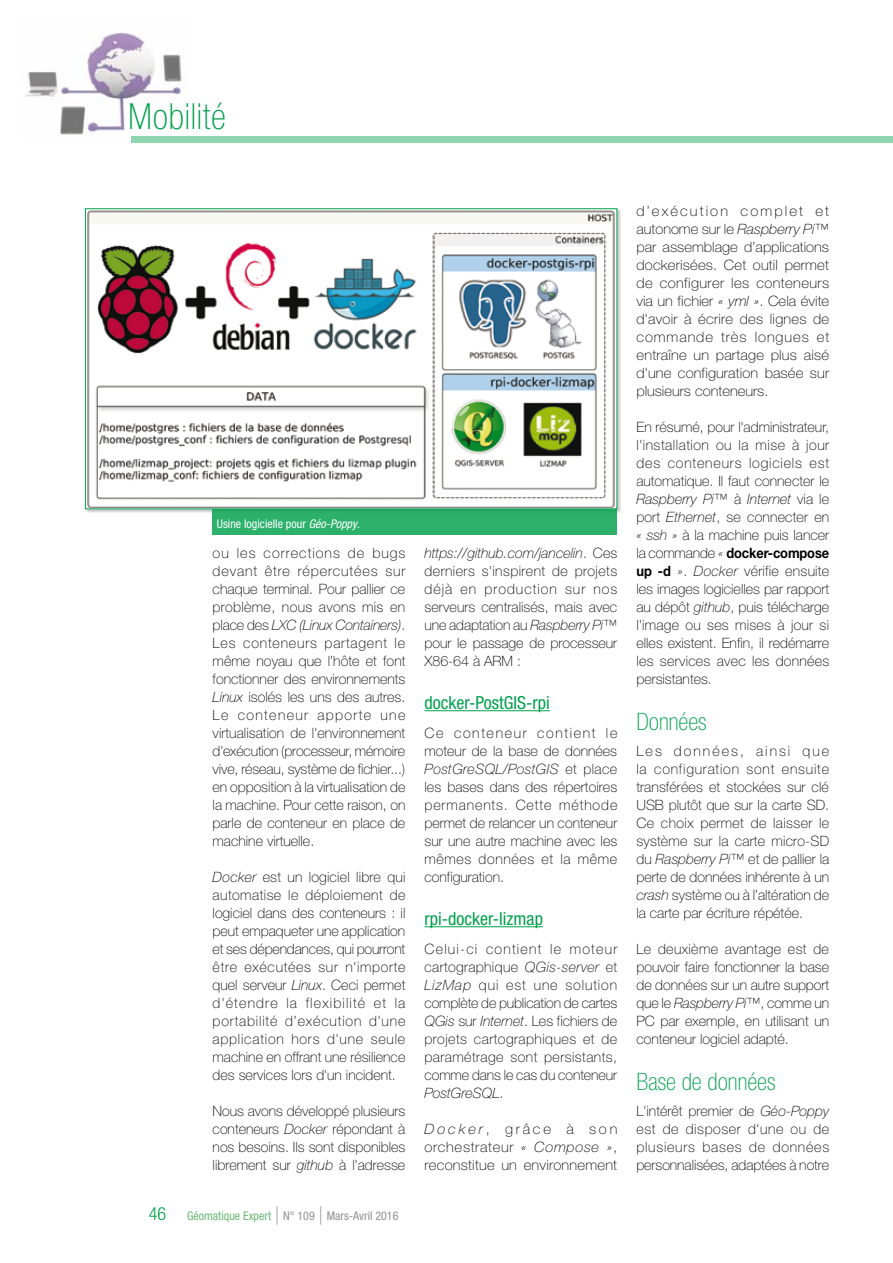
<style>
.page{position:relative;width:893px;height:1263px;background:#fff}
.page>*{position:absolute;margin:0;border:0;box-sizing:border-box;transform-origin:0 0}
.t1{font:100 condensed 36px "Helvetica Neue";letter-spacing:.02em;color:#00a04c}
.t2{font:100 condensed 24px "Helvetica Neue";color:#00a04c}
.t3{font:condensed 18px "Helvetica Neue";color:#00a04c}
.t4{font:100 14.25px/18px "Helvetica Neue";color:#000;text-align:justify}
.t5{font:100 14.25px/18px "Helvetica Neue";color:#000;text-align:justify;scale:1.04 1}
.t6{font:condensed 12px "Helvetica Neue";color:#929395}
.t7{font:condensed 12px "Helvetica Neue";color:#fff}
.s1{font-style:italic}
.s2{font-weight:300;font-size:18px;color:#00a04c}
.s3{color:#6ab776}
.s4{font-weight:700}
</style>
<div class="page">
<img style="left:25px;top:32px;width:157px;height:104px">
<div style="left:131px;top:136px;width:762px;height:6px;background:#8fd5b0"></div>
<hr style="left:424px;top:710px;width:126px;height:1px;background:#00a04c">
<hr style="left:424px;top:926px;width:119px;height:1px;background:#00a04c">
<img style="left:87px;top:210px;width:528px;height:297px">
<div style="left:213px;top:509px;width:404px;height:26px;background:#2cb06a"></div>
<h1 class="t1" style="left:129px;top:96px;width:99px">Mobilité</h1>
<p class="t7" style="left:217px;top:517px;width:145px">Usine logicielle pour <span class="s1">Géo-Poppy</span>.</p>
<p class="t4" style="left:213px;top:544px;width:194px">ou les corrections de bugs devant être répercutées sur chaque terminal. Pour pallier ce problème, nous avons mis en place des <span class="s1">LXC (Linux Containers)</span>.<br>Les conteneurs partagent le même noyau que l’hôte et font fonctionner des environnements <span class="s1">Linux</span> isolés les uns des autres.<br>Le conteneur apporte une virtualisation de l'environnement d'exécution (processeur, mémoire vive, réseau, système de fichier...) en opposition à la virtualisation de la machine. Pour cette raison, on parle de conteneur en place de machine virtuelle.</p>
<p class="t4" style="left:213px;top:868px;width:194px"><span class="s1">Docker</span> est un logiciel libre qui automatise le déploiement de logiciel dans des conteneurs : il peut empaqueter une application et ses dépendances, qui pourront être exécutées sur n'importe quel serveur <span class="s1">Linux</span>. Ceci permet d'étendre la flexibilité et la portabilité d’exécution d'une application hors d'une seule machine en offrant une résilience des services lors d'un incident.</p>
<p class="t4" style="left:213px;top:1102px;width:194px">Nous avons développé plusieurs conteneurs <span class="s1">Docker</span> répondant à nos besoins. Ils sont disponibles librement sur <span class="s1">github</span> à l'adresse</p>
<p class="t6" style="left:149px;top:1209px;width:251px"><span class="s2">46</span> <span class="s3">Géomatique Expert</span> N° 109 Mars-Avril 2016</p>
<p class="t4" style="left:424px;top:544px;width:194px"><span class="s1">https://github.com/jancelin</span>. Ces derniers s'inspirent de projets déjà en production sur nos serveurs centralisés, mais avec une adaptation au <span class="s1">Raspberry Pi™ </span>pour le passage de processeur X86-64 à ARM :</p>
<p class="t3" style="left:424px;top:692px;width:127px">docker-PostGIS-rpi</p>
<p class="t4" style="left:424px;top:724px;width:194px">Ce conteneur contient le moteur de la base de données <span class="s1">PostGreSQL/PostGIS</span> et place les bases dans des répertoires permanents. Cette méthode permet de relancer un conteneur sur une autre machine avec les mêmes données et la même configuration.</p>
<p class="t3" style="left:424px;top:908px;width:120px">rpi-docker-lizmap</p>
<p class="t4" style="left:424px;top:940px;width:194px">Celui-ci contient le moteur cartographique <span class="s1">QGis-server</span> et <span class="s1">LizMap</span> qui est une solution complète de publication de cartes <span class="s1">QGis</span> sur <span class="s1">Internet</span>. Les fichiers de projets cartographiques et de paramétrage sont persistants, comme dans le cas du conteneur <span class="s1">PostGreSQL</span>.</p>
<p class="t5" style="left:424px;top:1120px;width:187px"><span class="s1">Docker</span>, grâce à son orchestrateur <span class="s1">« Compose »</span>, reconstitue un environnement</p>
<p class="t5" style="left:636px;top:202px;width:187px">d’exécution complet et autonome sur le <span class="s1">Raspberry Pi™ </span>par assemblage d’applications dockerisées. Cet outil permet de configurer les conteneurs via un fichier <span class="s1">« yml »</span>. Cela évite d'avoir à écrire des lignes de commande très longues et entraîne un partage plus aisé d'une configuration basée sur plusieurs conteneurs.</p>
<p class="t4" style="left:636px;top:418px;width:194px">En résumé, pour l'administrateur, l'installation ou la mise à jour des conteneurs logiciels est automatique. Il faut connecter le <span class="s1">Raspberry Pi™</span> à <span class="s1">Internet</span> via le port <span class="s1">Ethernet</span>, se connecter en <span class="s1">« ssh »</span> à la machine puis lancer la commande <span class="s1">«</span> <span class="s4">docker-compose up -d</span> <span class="s1">»</span>. <span class="s1">Docker</span> vérifie ensuite les images logicielles par rapport au dépôt <span class="s1">github</span>, puis télécharge l'image ou ses mises à jour si elles existent. Enfin, il redémarre les services avec les données persistantes.</p>
<h2 class="t2" style="left:636px;top:708px;width:72px">Données</h2>
<p class="t4" style="left:636px;top:742px;width:194px">Les données, ainsi que la configuration sont ensuite transférées et stockées sur clé USB plutôt que sur la carte SD.<br>Ce choix permet de laisser le système sur la carte micro-SD du <span class="s1">Raspberry Pi™</span> et de pallier la perte de données inhérente à un <span class="s1">crash</span> système ou à l’altération de la carte par écriture répétée.</p>
<p class="t4" style="left:636px;top:940px;width:194px">Le deuxième avantage est de pouvoir faire fonctionner la base de données sur un autre support que le <span class="s1">Raspberry Pi™</span>, comme un PC par exemple, en utilisant un conteneur logiciel adapté.</p>
<h2 class="t2" style="left:636px;top:1068px;width:141px">Base de données</h2>
<p class="t4" style="left:636px;top:1102px;width:194px">L'intérêt premier de <span class="s1">Géo-Poppy </span>est de disposer d'une ou de plusieurs bases de données personnalisées, adaptées à notre</p>
</div>
